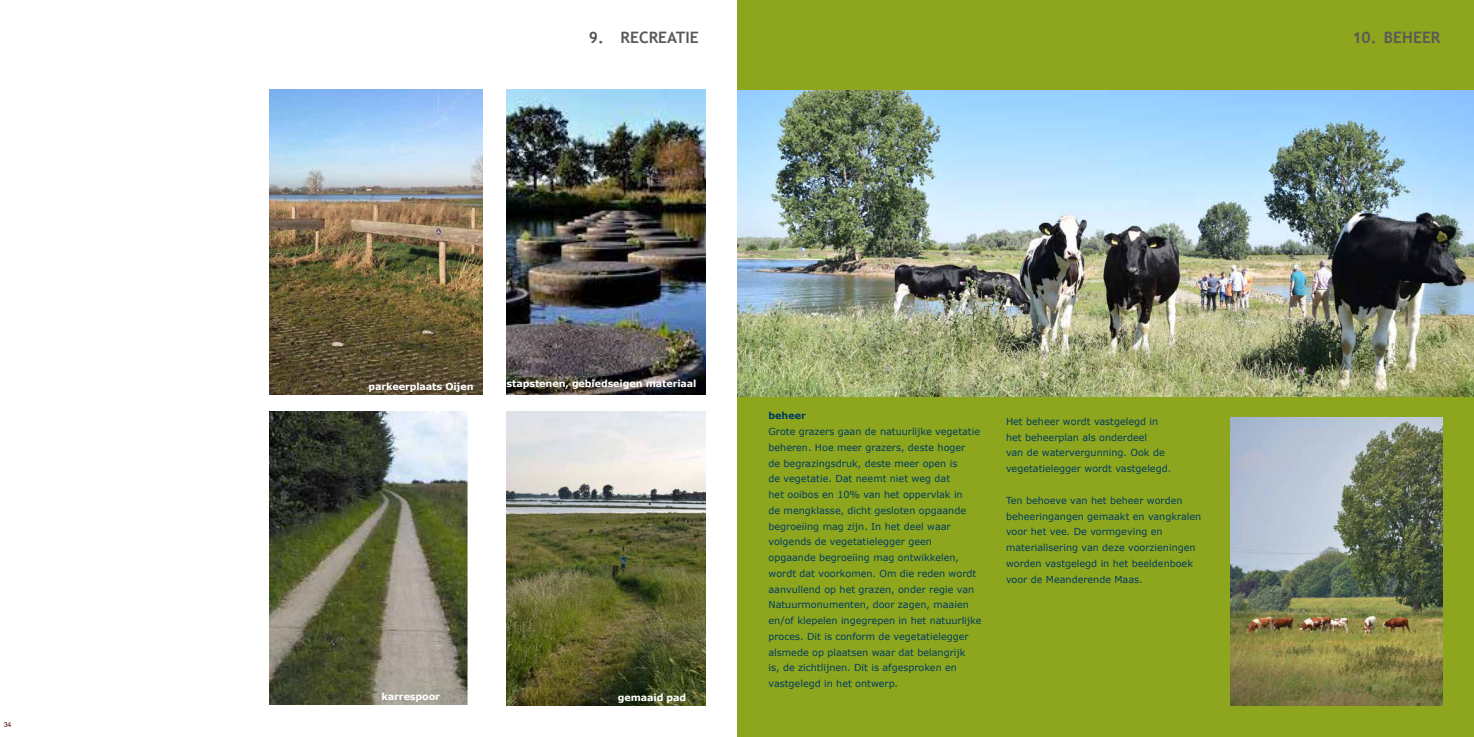
<style>
.page{position:relative;width:1474px;height:737px;background:#fff}
.page>*{position:absolute;margin:0;border:0;box-sizing:border-box;transform-origin:0 0}
.t1{font:700 15.75px "Trebuchet MS";color:#58585a}
.t2{font:9.62px/15.8px "Verdana";color:#003a62}
.t3{font:700 9.62px "Verdana";letter-spacing:-.01em;color:#fff}
.t4{font:700 9.62px "Verdana";color:#003a62}
.t5{font:7px "Arial";color:#5f0e0f}
</style>
<div class="page">
<img style="left:506px;top:89px;width:199px;height:305px">
<img style="left:506px;top:412px;width:199px;height:293px">
<img style="left:269px;top:412px;width:199px;height:292px">
<img style="left:270px;top:89px;width:212px;height:305px">
<div style="left:737px;top:0;width:736px;height:737px;background:#8da61d"></div>
<img style="left:737px;top:90px;width:736px;height:306px">
<img style="left:1230px;top:417px;width:212px;height:288px">
<p class="t5" style="left:4px;top:719px;width:9px">34</p>
<h1 class="t1" style="left:589px;top:27px;width:111px">9. RECREATIE</h1>
<h1 class="t1" style="left:1352px;top:27px;width:90px">10. BEHEER</h1>
<p class="t3" style="left:368px;top:380px;width:107px">parkeerplaats Oijen</p>
<p class="t3" style="left:506px;top:377px;width:191px">stapstenen, gebiedseigen materiaal</p>
<p class="t3" style="left:387px;top:377px;width:67px">vlonderbrug</p>
<p class="t3" style="left:381px;top:689px;width:60px">karrespoor</p>
<p class="t3" style="left:618px;top:690px;width:70px">gemaaid pad</p>
<p class="t4" style="left:768px;top:409px;width:39px">beheer</p>
<p class="t2" style="left:768px;top:423px;width:214px">Grote grazers gaan de natuurlijke vegetatie beheren. Hoe meer grazers, deste hoger<br>de begrazingsdruk, deste meer open is<br>de vegetatie. Dat neemt niet weg dat<br>het ooibos en 10% van het oppervlak in<br>de mengklasse, dicht gesloten opgaande begroeiing mag zijn. In het deel waar volgends de vegetatielegger geen opgaande begroeiing mag ontwikkelen, wordt dat voorkomen. Om die reden wordt aanvullend op het grazen, onder regie van Natuurmonumenten, door zagen, maaien en/of klepelen ingegrepen in het natuurlijke proces. Dit is conform de vegetatielegger alsmede op plaatsen waar dat belangrijk<br>is, de zichtlijnen. Dit is afgesproken en vastgelegd in het ontwerp.</p>
<p class="t2" style="left:1006px;top:413px;width:167px">Het beheer wordt vastgelegd in het beheerplan als onderdeel<br>van de watervergunning. Ook de vegetatielegger wordt vastgelegd.</p>
<p class="t2" style="left:1006px;top:492px;width:197px">Ten behoeve van het beheer worden beheeringangen gemaakt en vangkralen voor het vee. De vormgeving en materialisering van deze voorzieningen worden vastgelegd in het beeldenboek voor de Meanderende Maas.</p>
</div>
